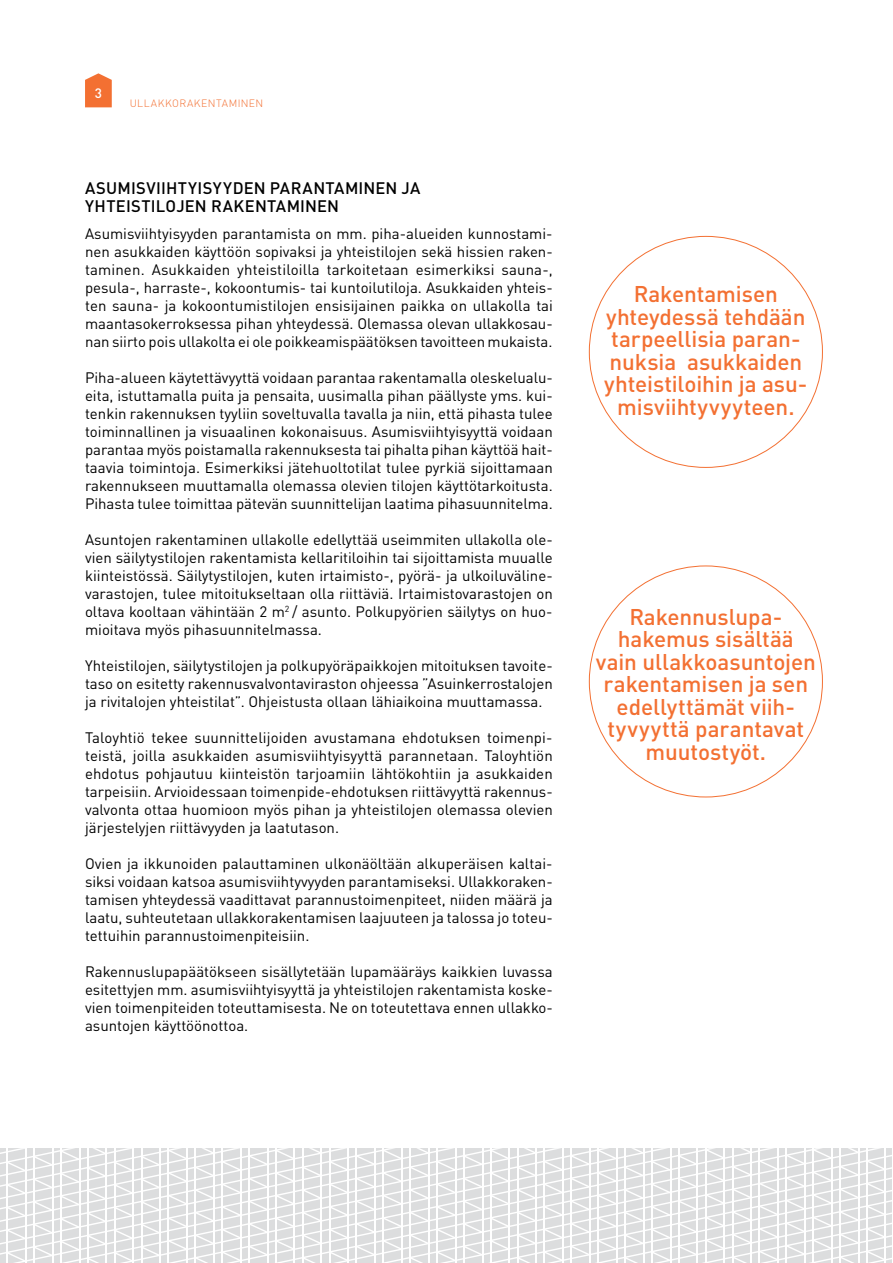
<style>
.page{position:relative;width:893px;height:1263px;background:#fff}
.page>*{position:absolute;margin:0;border:0;box-sizing:border-box;transform-origin:0 0}
.t1{font:500 22.5px/22.5px "DINOT";letter-spacing:-.005em;color:#f37032;text-align:center}
.t2{font:500 16.5px "DINOT";letter-spacing:.02em;color:#000}
.t3{font:15px/18px "DINOT";color:#000;text-align:justify}
.t4{font:500 13.5px "DINOT";color:#fff}
.t5{font:300 10.5px "DINOT";letter-spacing:.045em;color:#f37032}
</style>
<div class="page">
<svg style="left:0;top:1148px;width:892px;height:115px"></svg>
<svg style="left:85px;top:73px;width:27px;height:34px"></svg>
<p class="t4" style="left:95px;top:84px;width:9px">3</p>
<p class="t5" style="left:130px;top:97px;width:135px">ULLAKKORAKENTAMINEN</p>
<p class="t2" style="left:85px;top:177px;width:337px">ASUMISVIIHTYISYYDEN PARANTAMINEN JA</p>
<p class="t2" style="left:85px;top:195px;width:255px">YHTEISTILOJEN RAKENTAMINEN</p>
<p class="t3" style="left:85px;top:224px;width:469px">Asumisviihtyisyyden parantamista on mm. piha-alueiden kunnostami&shy;nen asukkaiden käyttöön sopivaksi ja yhteistilojen sekä hissien raken&shy;taminen. Asukkaiden yhteistiloilla tarkoitetaan esimerkiksi sauna-, pesula-, harraste-, kokoontumis- tai kuntoilutiloja. Asukkaiden yhteis&shy;ten sauna- ja kokoontumistilojen ensisijainen paikka on ullakolla tai maantasokerroksessa pihan yhteydessä. Olemassa olevan ullakkosau&shy;nan siirto pois ullakolta ei ole poikkeamispäätöksen tavoitteen mukaista.</p>
<p class="t3" style="left:85px;top:368px;width:469px">Piha-alueen käytettävyyttä voidaan parantaa rakentamalla oleskelualu&shy;eita, istuttamalla puita ja pensaita, uusimalla pihan päällyste yms. kui&shy;tenkin rakennuksen tyyliin soveltuvalla tavalla ja niin, että pihasta tulee toiminnallinen ja visuaalinen kokonaisuus. Asumisviihtyisyyttä voidaan parantaa myös poistamalla rakennuksesta tai pihalta pihan käyttöä hait&shy;taavia toimintoja. Esimerkiksi jätehuoltotilat tulee pyrkiä sijoittamaan rakennukseen muuttamalla olemassa olevien tilojen käyttötarkoitusta.<br>Pihasta tulee toimittaa pätevän suunnittelijan laatima pihasuunnitelma.</p>
<p class="t3" style="left:85px;top:530px;width:469px">Asuntojen rakentaminen ullakolle edellyttää useimmiten ullakolla ole&shy;vien säilytystilojen rakentamista kellaritiloihin tai sijoittamista muualle kiinteistössä. Säilytystilojen, kuten irtaimisto-, pyörä- ja ulkoiluväline&shy;varastojen, tulee mitoitukseltaan olla riittäviä. Irtaimistovarastojen on oltava kooltaan vähintään 2 m<sup>2</sup> / asunto. Polkupyörien säilytys on huo&shy;mioitava myös pihasuunnitelmassa.</p>
<p class="t3" style="left:85px;top:656px;width:469px">Yhteistilojen, säilytystilojen ja polkupyöräpaikkojen mitoituksen tavoite&shy;taso on esitetty rakennusvalvontaviraston ohjeessa ”Asuinkerrostalojen ja rivitalojen yhteistilat”. Ohjeistusta ollaan lähiaikoina muuttamassa.</p>
<p class="t3" style="left:85px;top:728px;width:469px">Taloyhtiö tekee suunnittelijoiden avustamana ehdotuksen toimenpi&shy;teistä, joilla asukkaiden asumisviihtyisyyttä parannetaan. Taloyhtiön ehdotus pohjautuu kiinteistön tarjoamiin lähtökohtiin ja asukkaiden tarpeisiin. Arvioidessaan toimenpide-ehdotuksen riittävyyttä rakennus&shy;valvonta ottaa huomioon myös pihan ja yhteistilojen olemassa olevien järjestelyjen riittävyyden ja laatutason.</p>
<p class="t3" style="left:85px;top:854px;width:469px">Ovien ja ikkunoiden palauttaminen ulkonäöltään alkuperäisen kaltai&shy;siksi voidaan katsoa asumisviihtyvyyden parantamiseksi. Ullakkoraken&shy;tamisen yhteydessä vaadittavat parannustoimenpiteet, niiden määrä ja laatu, suhteutetaan ullakkorakentamisen laajuuteen ja talossa jo toteu&shy;tettuihin parannustoimenpiteisiin.</p>
<p class="t3" style="left:85px;top:962px;width:469px">Rakennuslupapäätökseen sisällytetään lupamääräys kaikkien luvassa esitettyjen mm. asumisviihtyisyyttä ja yhteistilojen rakentamista koske&shy;vien toimenpiteiden toteuttamisesta. Ne on toteutettava ennen ullakko&shy;asuntojen käyttöönottoa.</p>
<h1 class="t1" style="left:604px;top:282px;width:205px">Rakentamisen yhteydessä tehdään tarpeellisia paran&shy;nuksia asukkaiden yhteistiloihin ja asu&shy;misviihtyvyyteen.</h1>
<h1 class="t1" style="left:596px;top:605px;width:221px">Rakennuslupa&shy;hakemus sisältää vain ullakkoasuntojen rakentamisen ja sen edellyttämät viih&shy;tyvyyttä parantavat muutostyöt.</h1>
</div>
